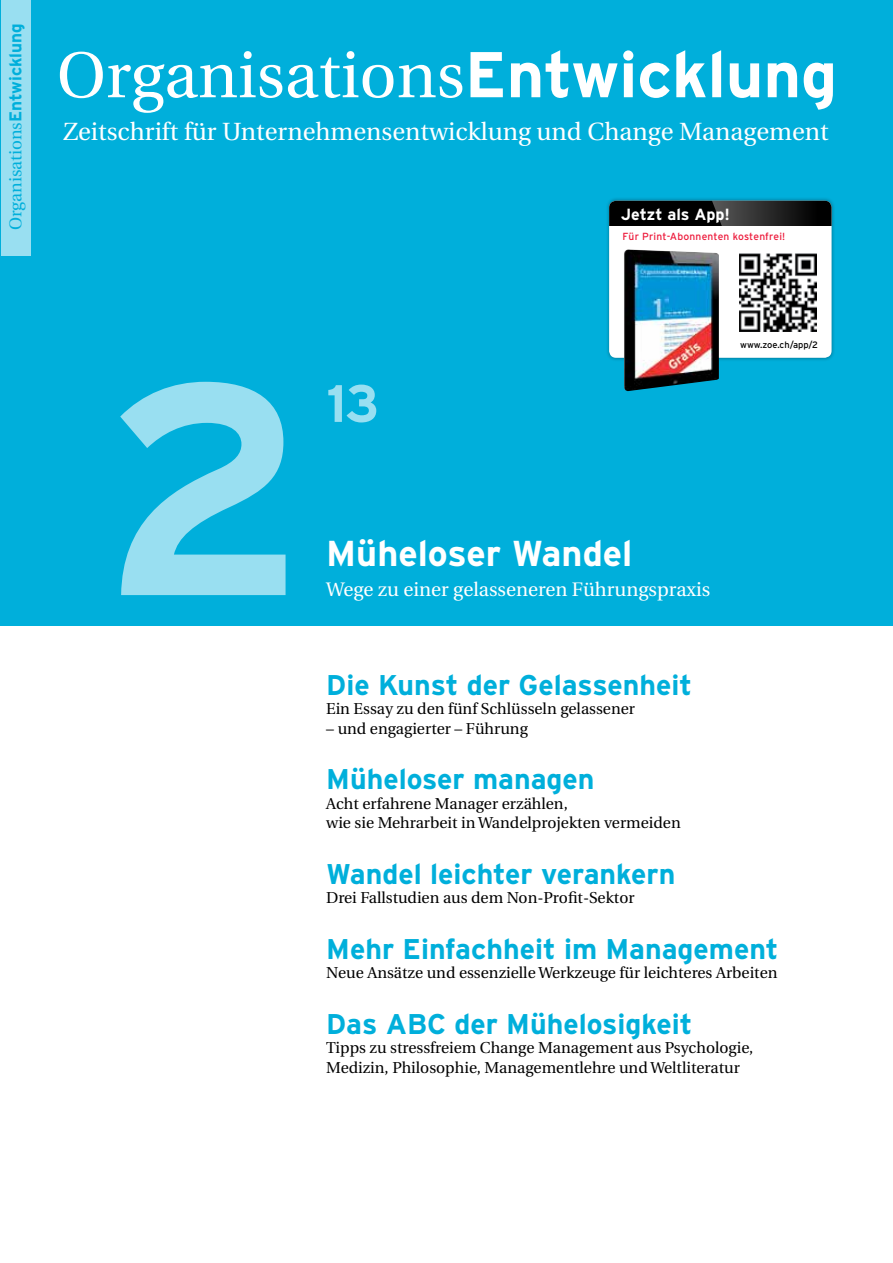
<style>
.page{position:relative;width:893px;height:1263px;background:#fff}
.page>*{position:absolute;margin:0;border:0;box-sizing:border-box;transform-origin:0 0}
.t1{font:700 300px "Interstate";color:#99dff1}
.t2{font:64.5px "Utopia";color:#fff}
.t3{font:700 52.5px "Interstate";color:#99dff1}
.t4{font:700 36px "Interstate";color:#fff}
.t5{font:700 28.5px "Interstate";color:#00afdb}
.t6{font:24.75px "Utopia";color:#fff}
.t7{font:19.5px "Utopia";color:#fff}
.t8{font:17.1px "Utopia";color:#00afdb}
.t9{font:700 16.2px "Interstate";color:#fff}
.t10{font:15.75px/19.5px "Utopia";color:#000}
.t11{font:10.35px "Interstate";letter-spacing:.02em;color:#ed1a3b}
.t12{font:9.3px "Interstate";color:#000}
.s1{font-family:"Interstate";font-weight:700}
.s2{color:#fff}
</style>
<div class="page">
<div style="left:0;top:0;width:893px;height:625px;background:#00afdb"></div>
<div style="left:1px;top:0;width:30px;height:255px;background:#99dff1"></div>
<div style="left:605px;top:197px;width:230px;height:165px;background:#000;opacity:.3"></div>
<div style="left:609px;top:201px;width:223px;height:157px;background:#fff;border-radius:7px"></div>
<div style="left:609px;top:201px;width:223px;height:25px;background:#000"></div>
<svg style="left:712px;top:201px;width:120px;height:25px"></svg>
<img style="left:739px;top:254px;width:77px;height:77px">
<img style="left:623px;top:249px;width:96px;height:143px">
<p class="t8" style="left:6px;top:230px;width:208px;rotate:-90deg">Organisations<span class="s1">Entwicklung</span></p>
<h2 class="t2" style="left:57px;top:40px;width:782px">Organisations<span class="s1">Entwicklung</span></h2>
<h3 class="t6" style="left:63px;top:118px;width:767px">Zeitschrift für Unternehmensentwicklung und Change Management</h3>
<p class="t9" style="left:621px;top:205px;width:111px">Jetzt als App!</p>
<p class="t11" style="left:622px;top:231px;width:164px">Für Print-Abonnenten kostenfrei!</p>
<h1 class="t1" style="left:102px;top:322px;width:206px">2</h1>
<h3 class="t3" style="left:326px;top:374px;width:55px">13</h3>
<h3 class="t4" style="left:326px;top:533px;width:308px">Müheloser Wandel</h3>
<p class="t7" style="left:326px;top:578px;width:385px">Wege zu einer gelasseneren Führungspraxis</p>
<p class="t12" style="left:740px;top:340px;width:85px">www.zoe.ch/app/2<span class="s2">p</span></p>
<h3 class="t5" style="left:326px;top:669px;width:367px">Die Kunst der Gelassenheit</h3>
<p class="t10" style="left:326px;top:700px;width:310px">Ein Essay zu den fünf Schlüsseln gelassener</p>
<p class="t10" style="left:326px;top:719px;width:203px">– und engagierter – Führung</p>
<h3 class="t5" style="left:326px;top:763px;width:270px">Müheloser managen</h3>
<p class="t10" style="left:326px;top:794px;width:356px">Acht erfahrene Manager erzählen,<br>wie sie Mehrarbeit in Wandelprojekten vermeiden</p>
<h3 class="t5" style="left:326px;top:858px;width:351px">Wandel leichter verankern</h3>
<p class="t10" style="left:326px;top:889px;width:310px">Drei Fallstudien aus dem Non-Profit-Sektor</p>
<h3 class="t5" style="left:326px;top:933px;width:454px">Mehr Einfachheit im Management</h3>
<p class="t10" style="left:326px;top:964px;width:453px">Neue Ansätze und essenzielle Werkzeuge für leichteres Arbeiten</p>
<h3 class="t5" style="left:326px;top:1008px;width:368px">Das ABC der Mühelosigkeit</h3>
<p class="t10" style="left:326px;top:1039px;width:429px">Tipps zu stressfreiem Change Management aus Psychologie,<br>Medizin, Philosophie, Managementlehre und Weltliteratur</p>
</div>
